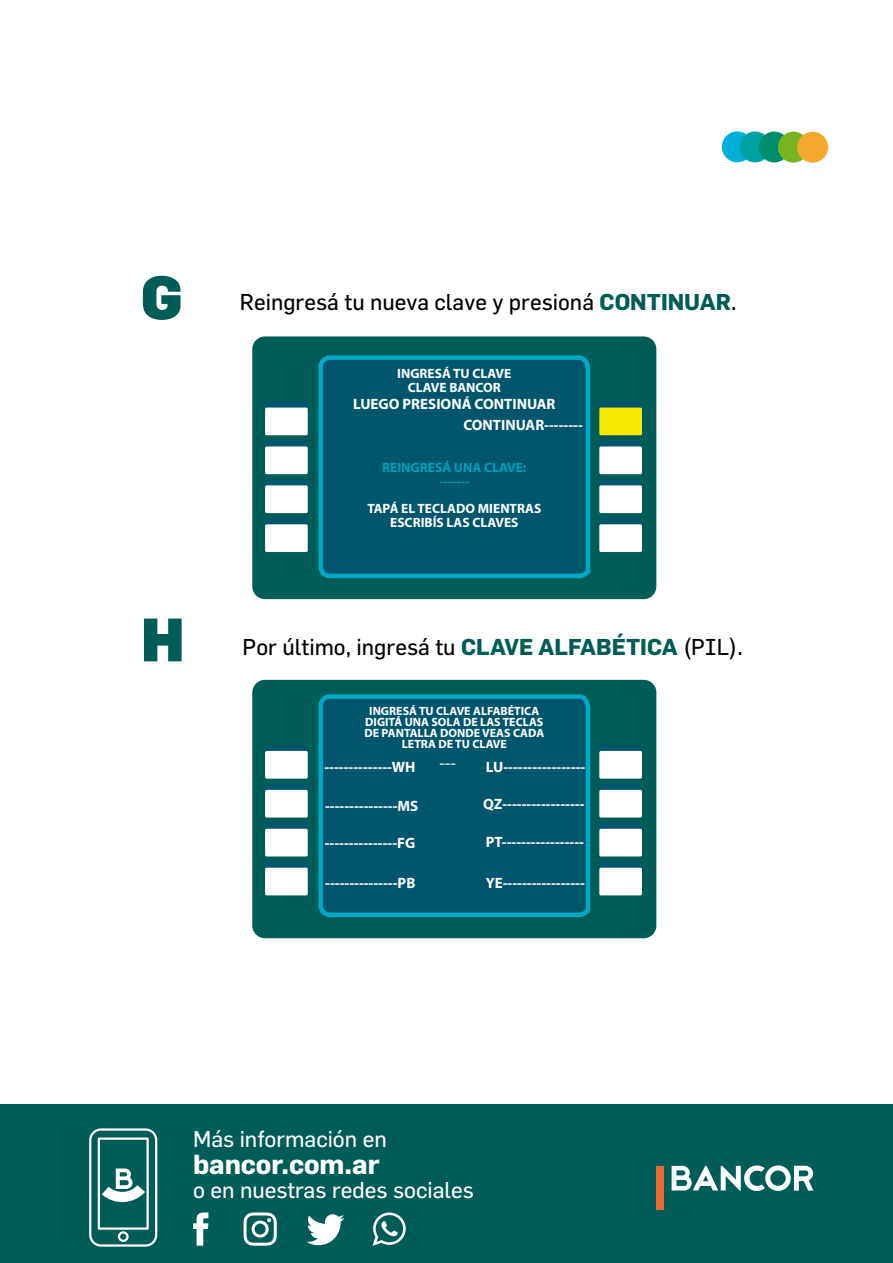
<style>
.page{position:relative;width:893px;height:1263px;background:#fff}
.page>*{position:absolute;margin:0;border:0;box-sizing:border-box;transform-origin:0 0}
.t1{font:900 60px "Flama";color:#005c56}
.t2{font:700 27px "Flama";color:#fff}
.t3{font:22.5px "Flama";color:#010001}
.t4{font:22.5px "Flama Basic";color:#fff}
.t5{font:18px "Myriad Pro";color:#fff}
.t6{font:700 15px/21px "Myriad Pro";color:#fff}
.t7{font:700 13.5px/14px "Myriad Pro";color:#fff;text-align:center}
.t8{font:700 13.5px "Myriad Pro";color:#009eb8}
.t9{font:700 13.5px "Myriad Pro";color:#0095ac}
.t10{font:700 12px/10.9px "Myriad Pro";color:#fff;text-align:center}
.s1{font-weight:700;color:#005c56}
</style>
<div class="page">
<div style="left:252px;top:336px;width:404px;height:263px;background:#005c56;border-radius:13px"></div>
<svg style="left:265px;top:401px;width:43px;height:28px"></svg>
<div style="left:265px;top:440px;width:43px;height:28px;background:#00576d;border-radius:2px"></div>
<div style="left:265px;top:479px;width:43px;height:28px;background:#00576d;border-radius:2px"></div>
<div style="left:265px;top:518px;width:43px;height:28px;background:#00576d;border-radius:2px"></div>
<svg style="left:599px;top:401px;width:43px;height:28px"></svg>
<div style="left:599px;top:440px;width:43px;height:28px;background:#00576d;border-radius:2px"></div>
<div style="left:599px;top:479px;width:43px;height:28px;background:#00576d;border-radius:2px"></div>
<div style="left:599px;top:518px;width:43px;height:28px;background:#00576d;border-radius:2px"></div>
<svg style="left:318px;top:355px;width:273px;height:224px;background:#005c72"></svg>
<div style="left:265px;top:408px;width:43px;height:27px;background:#fff;border-radius:2px"></div>
<div style="left:265px;top:446px;width:43px;height:28px;background:#fff;border-radius:2px"></div>
<div style="left:265px;top:485px;width:43px;height:28px;background:#fff;border-radius:2px"></div>
<div style="left:265px;top:524px;width:43px;height:28px;background:#fff;border-radius:2px"></div>
<div style="left:599px;top:408px;width:43px;height:27px;background:#f7e900;border-radius:2px"></div>
<div style="left:599px;top:446px;width:43px;height:28px;background:#fff;border-radius:2px"></div>
<div style="left:599px;top:485px;width:43px;height:28px;background:#fff;border-radius:2px"></div>
<div style="left:599px;top:524px;width:43px;height:28px;background:#fff;border-radius:2px"></div>
<div style="left:252px;top:680px;width:404px;height:258px;background:#005c56;border-radius:13px"></div>
<div style="left:265px;top:744px;width:43px;height:28px;background:linear-gradient(to right,#065b70,#065b70);border-radius:2px"></div>
<svg style="left:265px;top:783px;width:43px;height:28px"></svg>
<svg style="left:265px;top:822px;width:43px;height:28px"></svg>
<svg style="left:265px;top:861px;width:43px;height:28px"></svg>
<div style="left:599px;top:744px;width:43px;height:28px;background:linear-gradient(to right,#065b70,#065b70);border-radius:2px"></div>
<svg style="left:599px;top:783px;width:43px;height:28px"></svg>
<svg style="left:599px;top:822px;width:43px;height:28px"></svg>
<svg style="left:599px;top:861px;width:43px;height:28px"></svg>
<svg style="left:318px;top:694px;width:273px;height:223px;background:#005c72"></svg>
<div style="left:265px;top:751px;width:43px;height:28px;background:#fff;border-radius:2px"></div>
<div style="left:265px;top:790px;width:43px;height:27px;background:#fff;border-radius:2px"></div>
<div style="left:265px;top:829px;width:43px;height:27px;background:#fff;border-radius:2px"></div>
<div style="left:265px;top:868px;width:43px;height:27px;background:#fff;border-radius:2px"></div>
<div style="left:599px;top:751px;width:43px;height:28px;background:#fff;border-radius:2px"></div>
<div style="left:599px;top:790px;width:43px;height:27px;background:#fff;border-radius:2px"></div>
<div style="left:599px;top:829px;width:43px;height:27px;background:#fff;border-radius:2px"></div>
<div style="left:599px;top:868px;width:43px;height:27px;background:#fff;border-radius:2px"></div>
<div style="left:722px;top:131px;width:31px;height:31px;background:#00b0d8;border-radius:50%"></div>
<div style="left:740px;top:131px;width:30px;height:31px;background:#00a1a2;border-radius:50%"></div>
<div style="left:759px;top:132px;width:31px;height:30px;background:#008d6e;border-radius:50%"></div>
<div style="left:778px;top:132px;width:31px;height:31px;background:#78b421;border-radius:50%"></div>
<div style="left:797px;top:132px;width:31px;height:31px;background:#f4a92e;border-radius:50%"></div>
<div style="left:0;top:1105px;width:893px;height:158px;background:#005c56"></div>
<svg style="left:193px;top:1212px;width:15px;height:34px"></svg>
<svg style="left:244px;top:1212px;width:33px;height:34px"></svg>
<svg style="left:306px;top:1214px;width:38px;height:31px"></svg>
<svg style="left:372px;top:1212px;width:34px;height:34px"></svg>
<svg style="left:102px;top:1168px;width:43px;height:35px"></svg>
<div style="left:89px;top:1128px;width:68px;height:119px;border:2px solid #fff;border-radius:11px"></div>
<div style="left:98px;top:1137px;width:51px;height:93px;border:2px solid #fff"></div>
<div style="left:118px;top:1231px;width:11px;height:11px;border:2px solid #fff;border-radius:50%"></div>
<div style="left:656px;top:1166px;width:8px;height:43px;background:#e96d32"></div>
<svg style="left:672px;top:1165px;width:141px;height:26px"></svg>
<h1 class="t1" style="left:141px;top:254px;width:42px">G</h1>
<h1 class="t1" style="left:141px;top:596px;width:45px">H</h1>
<h3 class="t3" style="left:240px;top:288px;width:498px">Reingresá tu nueva clave y presioná <span class="s1">CONTINUAR</span>.</h3>
<p class="t7" style="left:397px;top:366px;width:116px">INGRESÁ TU CLAVE<br>CLAVE BANCOR</p>
<p class="t6" style="left:463px;top:393px;width:121px;text-indent:-110px">LUEGO PRESIONÁ CONTINUAR<br>CONTINUAR--------</p>
<p class="t8" style="left:382px;top:459px;width:146px">REINGRESÁ UNA CLAVE:</p>
<p class="t9" style="left:439px;top:473px;width:32px">-------</p>
<p class="t7" style="left:367px;top:501px;width:175px">TAPÁ EL TECLADO MIENTRAS<br>ESCRIBÍS LAS CLAVES</p>
<h3 class="t3" style="left:243px;top:634px;width:502px">Por último, ingresá tu <span class="s1">CLAVE ALFABÉTICA</span> (PIL).</h3>
<p class="t10" style="left:364px;top:705px;width:181px">INGRESÁ TU CLAVE ALFABÉTICA<br>DIGITÁ UNA SOLA DE LAS TECLAS<br>DE PANTALLA DONDE VEAS CADA<br>LETRA DE TU CLAVE</p>
<p class="t6" style="left:324px;top:755px;width:92px">--------------WH</p>
<p class="t5" style="left:439px;top:752px;width:18px">---</p>
<p class="t6" style="left:486px;top:756px;width:101px">LU-----------------</p>
<p class="t6" style="left:325px;top:794px;width:95px">---------------MS</p>
<p class="t6" style="left:483px;top:793px;width:103px">QZ-----------------</p>
<p class="t6" style="left:325px;top:832px;width:92px">---------------FG</p>
<p class="t6" style="left:486px;top:831px;width:100px">PT-----------------</p>
<p class="t6" style="left:325px;top:872px;width:92px">---------------PB</p>
<p class="t6" style="left:486px;top:872px;width:100px">YE-----------------</p>
<h3 class="t4" style="left:193px;top:1123px;width:195px">Más información en</h3>
<h2 class="t2" style="left:193px;top:1144px;width:188px">bancor.com.ar</h2>
<h3 class="t4" style="left:193px;top:1174px;width:282px">o en nuestras redes sociales</h3>
</div>
